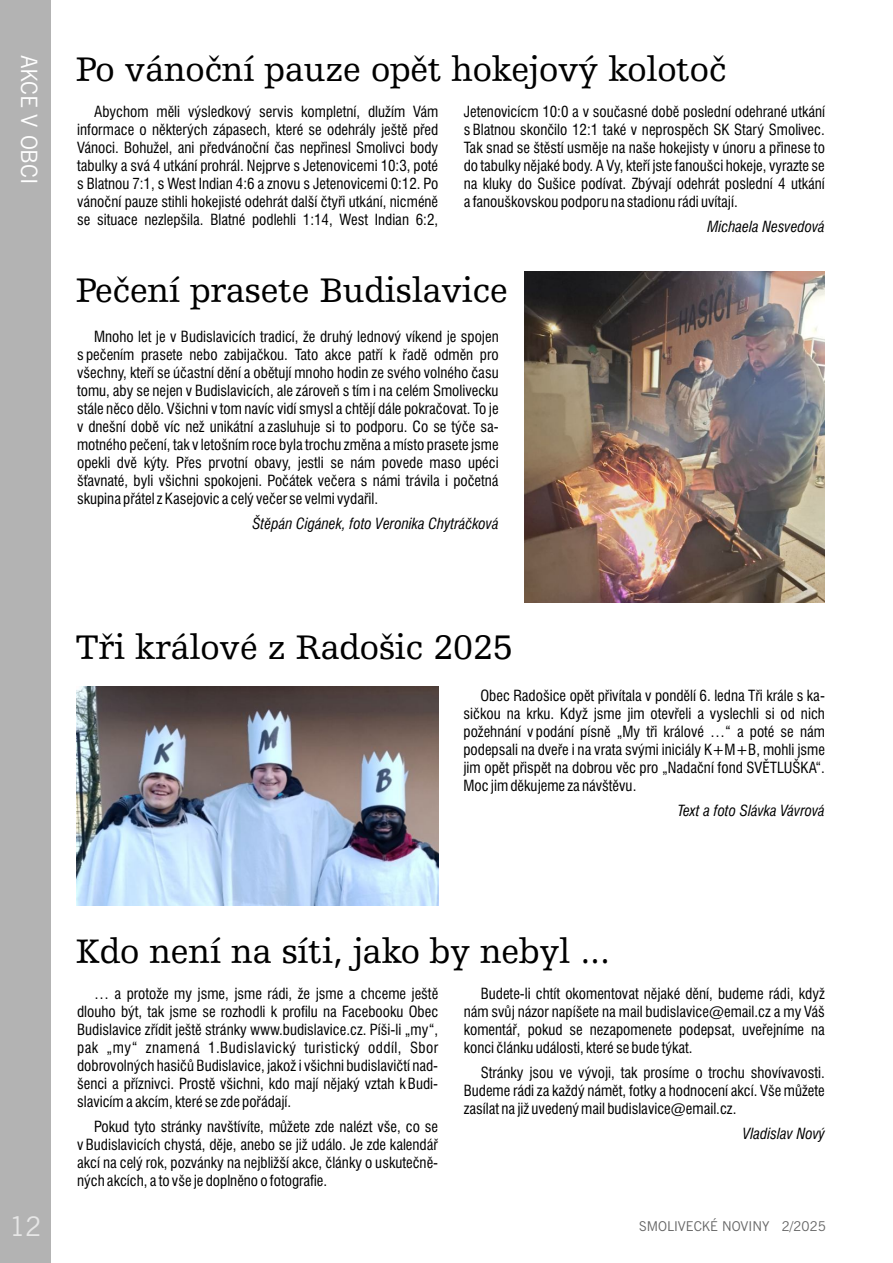
<style>
.page{position:relative;width:893px;height:1263px;background:#fff}
.page>*{position:absolute;margin:0;border:0;box-sizing:border-box;transform-origin:0 0}
.t1{font:36px "Humanist Slabserif 712 AT";letter-spacing:-.005em;color:#000}
.t2{font:27px "News Gothic AT";color:#e6e6e6}
.t3{font:22.5px "News Gothic AT";color:#fefefe}
.t4{font:condensed 15px/18px "Swiss 721 AT";color:#000;text-align:justify}
.t5{font:italic condensed 15px "Swiss 721 AT";color:#000}
.t6{font:13.5px "News Gothic AT";color:#666}
</style>
<div class="page">
<div style="left:0;top:0;width:51px;height:1263px;background:#b3b3b3"></div>
<img style="left:525px;top:272px;width:300px;height:331px">
<img style="left:77px;top:687px;width:361px;height:218px">
<h3 class="t3" style="left:37px;top:55px;width:131px;rotate:90deg">AKCE V OBCI</h3>
<h1 class="t1" style="left:76px;top:55px;width:652px">Po vánoční pauze opět hokejový kolotoč</h1>
<p class="t4" style="left:77px;top:103px;width:363px;text-indent:17px">Abychom měli výsledkový servis kompletní, dlužím Vám informace o některých zápasech, které se odehrály ještě před Vánoci. Bohužel, ani předvánoční čas nepřinesl Smolivci body tabulky a svá 4 utkání prohrál. Nejprve s Jetenovicemi 10:3, poté s Blatnou 7:1, s West Indian 4:6 a znovu s Jetenovicemi 0:12. Po vánoční pauze stihli hokejisté odehrát další čtyři utkání, nicméně se situace nezlepšila. Blatné podlehli 1:14, West Indian 6:2,</p>
<p class="t4" style="left:464px;top:103px;width:363px">Jetenovicícm 10:0 a v současné době poslední odehrané utkání s Blatnou skončilo 12:1 také v neprospěch SK Starý Smolivec.<br>Tak snad se štěstí usměje na naše hokejisty v únoru a přinese to do tabulky nějaké body. A Vy, kteří jste fanoušci hokeje, vyrazte se na kluky do Sušice podívat. Zbývají odehrát poslední 4 utkání a fanouškovskou podporu na stadionu rádi uvítají.</p>
<p class="t5" style="left:707px;top:220px;width:119px">Michaela Nesvedová</p>
<h1 class="t1" style="left:76px;top:276px;width:433px">Pečení prasete Budislavice</h1>
<p class="t4" style="left:77px;top:329px;width:423px;text-indent:17px">Mnoho let je v Budislavicích tradicí, že druhý lednový víkend je spojen s pečením prasete nebo zabijačkou. Tato akce patří k řadě odměn pro všechny, kteří se účastní dění a obětují mnoho hodin ze svého volného času tomu, aby se nejen v Budislavicích, ale zároveň s tím i na celém Smolivecku stále něco dělo. Všichni v tom navíc vidí smysl a chtějí dále pokračovat. To je v dnešní době víc než unikátní a zasluhuje si to podporu. Co se týče sa&shy;motného pečení, tak v letošním roce byla trochu změna a místo prasete jsme opekli dvě kýty. Přes prvotní obavy, jestli se nám povede maso upéci šťavnaté, byli všichni spokojeni. Počátek večera s námi trávila i početná skupina přátel z Kasejovic a celý večer se velmi vydařil.</p>
<p class="t5" style="left:253px;top:518px;width:248px">Štěpán Cigánek, foto Veronika Chytráčková</p>
<h1 class="t1" style="left:75px;top:633px;width:439px">Tři králové z Radošic 2025</h1>
<p class="t4" style="left:463px;top:688px;width:363px;text-indent:17px">Obec Radošice opět přivítala v pondělí 6. ledna Tři krále s ka&shy;sičkou na krku. Když jsme jim otevřeli a vyslechli si od nich požehnání v podání písně „My tři králové …“ a poté se nám podepsali na dveře i na vrata svými iniciály K+M+B, mohli jsme jim opět přispět na dobrou věc pro „Nadační fond SVĚTLUŠKA“.<br>Moc jim děkujeme za návštěvu.</p>
<p class="t5" style="left:678px;top:805px;width:148px">Text a foto Slávka Vávrová</p>
<h1 class="t1" style="left:76px;top:937px;width:536px">Kdo není na síti, jako by nebyl ...</h1>
<h2 class="t2" style="left:10px;top:1216px;width:34px">12</h2>
<p class="t4" style="left:77px;top:986px;width:363px;text-indent:17px">… a protože my jsme, jsme rádi, že jsme a chceme ještě dlouho být, tak jsme se rozhodli k profilu na Facebooku Obec Budislavice zřídit ještě stránky www.budislavice.cz. Píši-li „my“, pak „my“ znamená 1.Budislavický turistický oddíl, Sbor dobrovolných hasičů Budislavice, jakož i všichni budislavičtí nad&shy;šenci a příznivci. Prostě všichni, kdo mají nějaký vztah k Budi&shy;slavicím a akcím, které se zde pořádají.</p>
<p class="t4" style="left:77px;top:1119px;width:363px;text-indent:17px">Pokud tyto stránky navštívíte, můžete zde nalézt vše, co se v Budislavicích chystá, děje, anebo se již událo. Je zde kalendář akcí na celý rok, pozvánky na nejbližší akce, články o uskutečně&shy;ných akcích, a to vše je doplněno o fotografie.</p>
<p class="t4" style="left:464px;top:986px;width:363px;text-indent:17px">Budete-li chtít okomentovat nějaké dění, budeme rádi, když nám svůj názor napíšete na mail budislavice@email.cz a my Váš komentář, pokud se nezapomenete podepsat, uveřejníme na konci článku události, které se bude týkat.</p>
<p class="t4" style="left:464px;top:1065px;width:363px;text-indent:17px">Stránky jsou ve vývoji, tak prosíme o trochu shovívavosti.<br>Budeme rádi za každý námět, fotky a hodnocení akcí. Vše můžete zasílat na již uvedený mail budislavice@email.cz.</p>
<p class="t5" style="left:743px;top:1128px;width:84px">Vladislav Nový</p>
<p class="t6" style="left:639px;top:1221px;width:188px">SMOLIVECKÉ NOVINY 2/2025</p>
</div>
